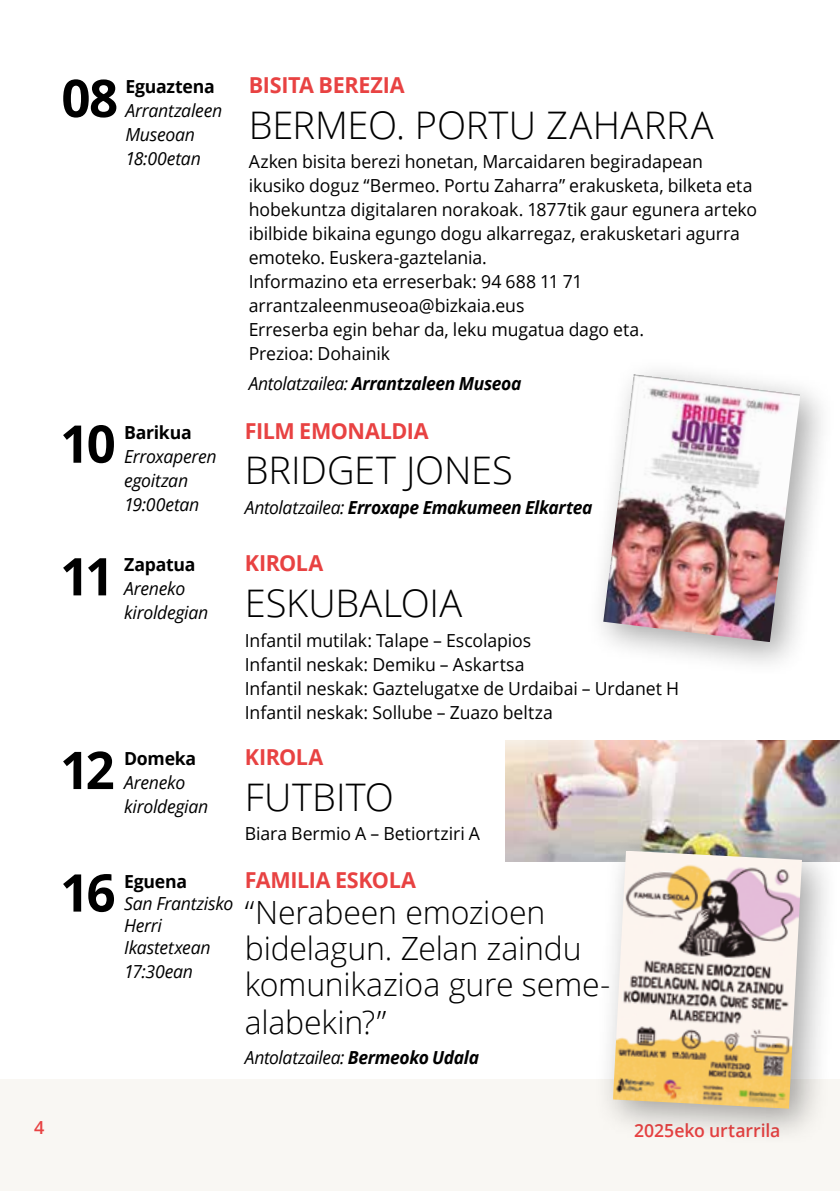
<style>
.page{position:relative;width:840px;height:1191px;background:#fff}
.page>*{position:absolute;margin:0;border:0;box-sizing:border-box;transform-origin:0 0}
.t1{font:700 52px "Open Sans";letter-spacing:-.055em;color:#000}
.t2{font:300 38px "Open Sans";color:#000}
.t3{font:300 32px/36.8px "Open Sans";letter-spacing:-.01em;color:#000}
.t4{font:700 22px "Open Sans";letter-spacing:-.015em;color:#e84242}
.t5{font:18px/24px "Open Sans";letter-spacing:-.005em;color:#000}
.t6{font:italic 18px/24px "Open Sans";letter-spacing:-.015em;color:#000}
.t7{font:italic 700 18px "Open Sans";letter-spacing:-.02em;color:#000}
.t8{font:700 18px "Open Sans";letter-spacing:-.015em;color:#000}
.t9{font:600 18px "Open Sans";color:#e84242}
.s1{font-weight:400}
.s2{font-weight:700}
</style>
<div class="page">
<div style="left:0;top:1079px;width:839px;height:112px;background:#f9f7f3"></div>
<img style="left:505px;top:740px;width:334px;height:121px">
<div style="left:585px;top:356px;width:250px;height:321px;background:#000;opacity:.35"></div>
<img style="left:603px;top:374px;width:196px;height:268px">
<div style="left:593px;top:831px;width:246px;height:316px;background:#000;opacity:.35"></div>
<img style="left:612px;top:850px;width:189px;height:258px">
<h1 class="t1" style="left:61px;top:61px;width:58px">08</h1>
<p class="t8" style="left:125px;top:74px;width:91px">Eguaztena</p>
<p class="t6" style="left:125px;top:98px;width:98px">Arrantzaleen<br>Museoan<br>18:00etan</p>
<h1 class="t1" style="left:60px;top:407px;width:57px">10</h1>
<p class="t8" style="left:124px;top:419px;width:69px">Barikua</p>
<p class="t6" style="left:124px;top:444px;width:94px">Erroxaperen egoitzan<br>19:00etan</p>
<p class="t4" style="left:248px;top:69px;width:157px">BISITA BEREZIA</p>
<h2 class="t2" style="left:248px;top:99px;width:466px">BERMEO. PORTU ZAHARRA</h2>
<p class="t5" style="left:248px;top:149px;width:509px">Azken bisita berezi honetan, Marcaidaren begiradapean ikusiko doguz “Bermeo. Portu Zaharra” erakusketa, bilketa eta hobekuntza digitalaren norakoak. 1877tik gaur egunera arteko ibilbide bikaina egungo dogu alkarregaz, erakusketari agurra emoteko. Euskera-gaztelania.<br>Informazino eta erreserbak: 94 688 11 71 arrantzaleenmuseoa@bizkaia.eus<br>Erreserba egin behar da, leku mugatua dago eta.<br>Prezioa: Dohainik</p>
<p class="t7" style="left:248px;top:371px;width:274px"><span class="s1">Antolatzailea:</span> Arrantzaleen Museoa</p>
<p class="t4" style="left:245px;top:415px;width:185px">FILM EMONALDIA</p>
<h2 class="t2" style="left:245px;top:444px;width:269px">BRIDGET JONES</h2>
<p class="t7" style="left:245px;top:495px;width:349px"><span class="s1">Antolatzailea:</span> Erroxape Emakumeen Elkartea</p>
<h1 class="t1" style="left:60px;top:540px;width:56px">11</h1>
<p class="t8" style="left:124px;top:552px;width:73px">Zapatua</p>
<p class="t6" style="left:124px;top:576px;width:86px">Areneko kiroldegian</p>
<h1 class="t1" style="left:60px;top:733px;width:56px">12</h1>
<p class="t8" style="left:124px;top:746px;width:74px">Domeka</p>
<p class="t6" style="left:124px;top:770px;width:86px">Areneko kiroldegian</p>
<p class="t4" style="left:245px;top:548px;width:80px">KIROLA</p>
<h2 class="t2" style="left:245px;top:577px;width:219px">ESKUBALOIA</h2>
<p class="t5" style="left:245px;top:627px;width:435px">Infantil mutilak: Talape – Escolapios<br>Infantil neskak: Demiku – Askartsa<br>Infantil neskak: Gaztelugatxe de Urdaibai – Urdanet H Infantil neskak: Sollube – Zuazo beltza</p>
<p class="t4" style="left:245px;top:741px;width:80px">KIROLA</p>
<h2 class="t2" style="left:245px;top:770px;width:150px">FUTBITO</h2>
<p class="t5" style="left:245px;top:821px;width:236px">Biara Bermio A – Betiortziri A</p>
<h1 class="t1" style="left:60px;top:856px;width:57px">16</h1>
<p class="t8" style="left:124px;top:868px;width:64px">Eguena</p>
<p class="t6" style="left:124px;top:891px;width:111px;line-height:22px">San Frantzisko<br>Herri<br>Ikastetxean</p>
<p class="t6" style="left:124px;top:958px;width:70px">17:30ean</p>
<p class="t4" style="left:245px;top:864px;width:173px">FAMILIA ESKOLA</p>
<h3 class="t3" style="left:245px;top:892px;width:367px">“Nerabeen emozioen bidelagun. Zelan zaindu komunikazioa gure seme&shy;alabekin?”</h3>
<p class="t6" style="left:245px;top:1044px;width:236px">Antolatzailea: <span class="s2">Bermeoko Udala</span></p>
<p class="t9" style="left:34px;top:1115px;width:12px">4</p>
<p class="t9" style="left:633px;top:1117px;width:148px">2025eko urtarrila</p>
</div>
